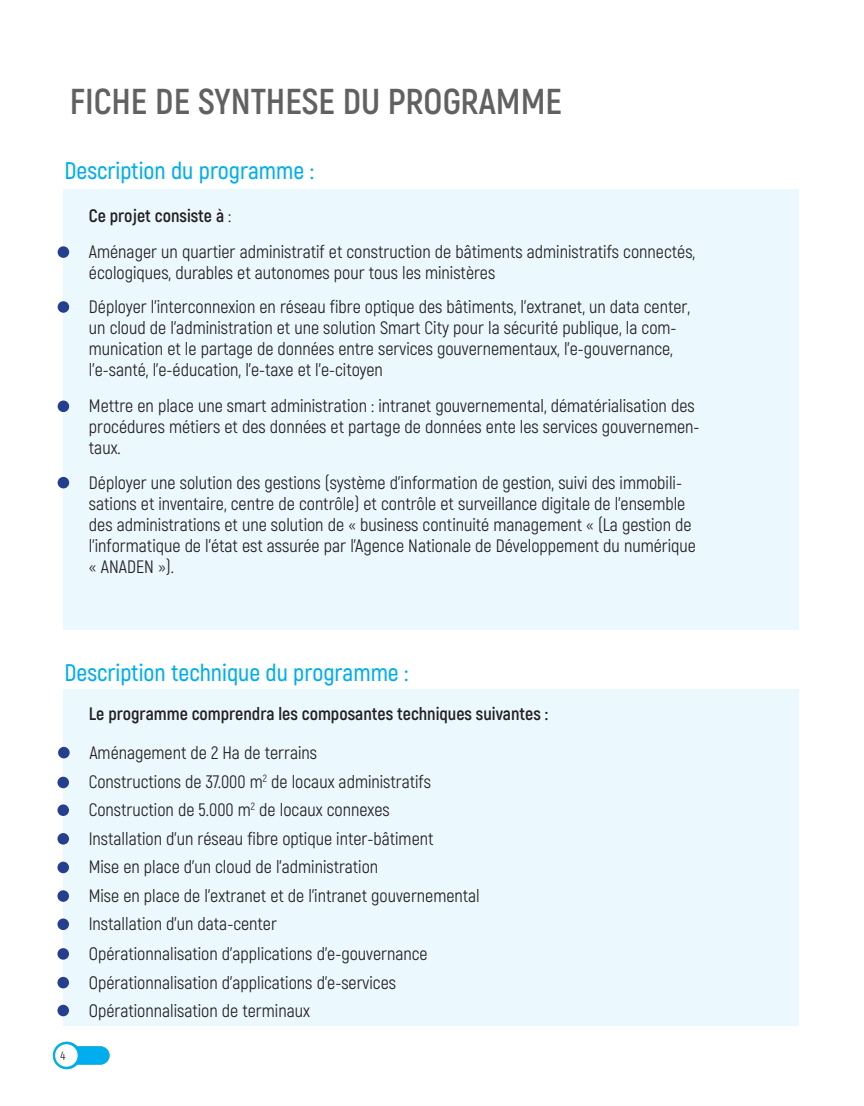
<style>
.page{position:relative;width:864px;height:1106px;background:#fff}
.page>*{position:absolute;margin:0;border:0;box-sizing:border-box;transform-origin:0 0}
.t1{font:700 36px "Akrobat";color:#616161}
.t2{font:600 24px "Akrobat";color:#00aeef}
.t3{font:18px/21px "Akrobat";color:#231f20}
.t4{font:700 18px "Akrobat";color:#231f20}
.t5{font:12px "Akrobat";color:#231f20}
.s1{font-weight:400}
</style>
<div class="page">
<svg style="left:53px;top:1041px;width:56px;height:28px"></svg>
<div style="left:55px;top:1044px;width:23px;height:22px;background:#fff;border-radius:50%"></div>
<div style="left:63px;top:189px;width:735px;height:441px;background:#ebf8fd"></div>
<div style="left:63px;top:689px;width:735px;height:337px;background:#ebf8fd"></div>
<div style="left:58px;top:246px;width:11px;height:12px;background:#253f8e;border-radius:50%"></div>
<div style="left:58px;top:747px;width:12px;height:11px;background:#253f8e;border-radius:50%"></div>
<div style="left:57px;top:776px;width:12px;height:12px;background:#253f8e;border-radius:50%"></div>
<div style="left:57px;top:804px;width:12px;height:12px;background:#253f8e;border-radius:50%"></div>
<div style="left:57px;top:833px;width:12px;height:11px;background:#253f8e;border-radius:50%"></div>
<div style="left:57px;top:861px;width:12px;height:12px;background:#253f8e;border-radius:50%"></div>
<div style="left:57px;top:890px;width:12px;height:11px;background:#253f8e;border-radius:50%"></div>
<div style="left:57px;top:918px;width:12px;height:12px;background:#253f8e;border-radius:50%"></div>
<div style="left:57px;top:948px;width:12px;height:11px;background:#253f8e;border-radius:50%"></div>
<div style="left:57px;top:976px;width:12px;height:12px;background:#253f8e;border-radius:50%"></div>
<div style="left:57px;top:1004px;width:12px;height:12px;background:#253f8e;border-radius:50%"></div>
<div style="left:58px;top:301px;width:11px;height:12px;background:#253f8e;border-radius:50%"></div>
<div style="left:58px;top:400px;width:11px;height:12px;background:#253f8e;border-radius:50%"></div>
<div style="left:58px;top:477px;width:11px;height:11px;background:#253f8e;border-radius:50%"></div>
<h1 class="t1" style="left:70px;top:79px;width:493px">FICHE DE SYNTHESE DU PROGRAMME</h1>
<h2 class="t2" style="left:64px;top:156px;width:251px">Description du programme :</h2>
<p class="t4" style="left:89px;top:205px;width:144px">Ce projet consiste à <span class="s1">:</span></p>
<p class="t3" style="left:89px;top:241px;width:607px">Aménager un quartier administratif et construction de bâtiments administratifs connectés, écologiques, durables et autonomes pour tous les ministères</p>
<p class="t3" style="left:89px;top:296px;width:602px">Déployer l’interconnexion en réseau fibre optique des bâtiments, l’extranet, un data center, un cloud de l’administration et une solution Smart City pour la sécurité publique, la com&shy;munication et le partage de données entre services gouvernementaux, l’e-gouvernance, l’e-santé, l’e-éducation, l’e-taxe et l’e-citoyen</p>
<p class="t3" style="left:89px;top:395px;width:611px">Mettre en place une smart administration : intranet gouvernemental, dématérialisation des procédures métiers et des données et partage de données ente les services gouvernemen&shy;taux.</p>
<p class="t3" style="left:89px;top:472px;width:608px">Déployer une solution des gestions (système d’information de gestion, suivi des immobili&shy;sations et inventaire, centre de contrôle) et contrôle et surveillance digitale de l’ensemble des administrations et une solution de « business continuité management « (La gestion de l’informatique de l’état est assurée par l’Agence Nationale de Développement du numérique « ANADEN »).</p>
<h2 class="t2" style="left:64px;top:658px;width:345px">Description technique du programme :</h2>
<p class="t4" style="left:89px;top:702px;width:460px">Le programme comprendra les composantes techniques suivantes :</p>
<p class="t5" style="left:60px;top:1048px;width:10px">44</p>
<p class="t3" style="left:89px;top:737px;width:343px;line-height:29.8px">Aménagement de 2 Ha de terrains<br>Constructions de 37.000 m<sup>2</sup> de locaux administratifs</p>
<p class="t3" style="left:89px;top:795px;width:392px;line-height:28.7px">Construction de 5.000 m<sup>2</sup> de locaux connexes<br>Installation d’un réseau fibre optique inter-bâtiment<br>Mise en place d’un cloud de l’administration<br>Mise en place de l’extranet et de l’intranet gouvernemental Installation d’un data-center<br>Opérationnalisation d’applications d’e-gouvernance Opérationnalisation d’applications d’e-services Opérationnalisation de terminaux</p>
</div>
